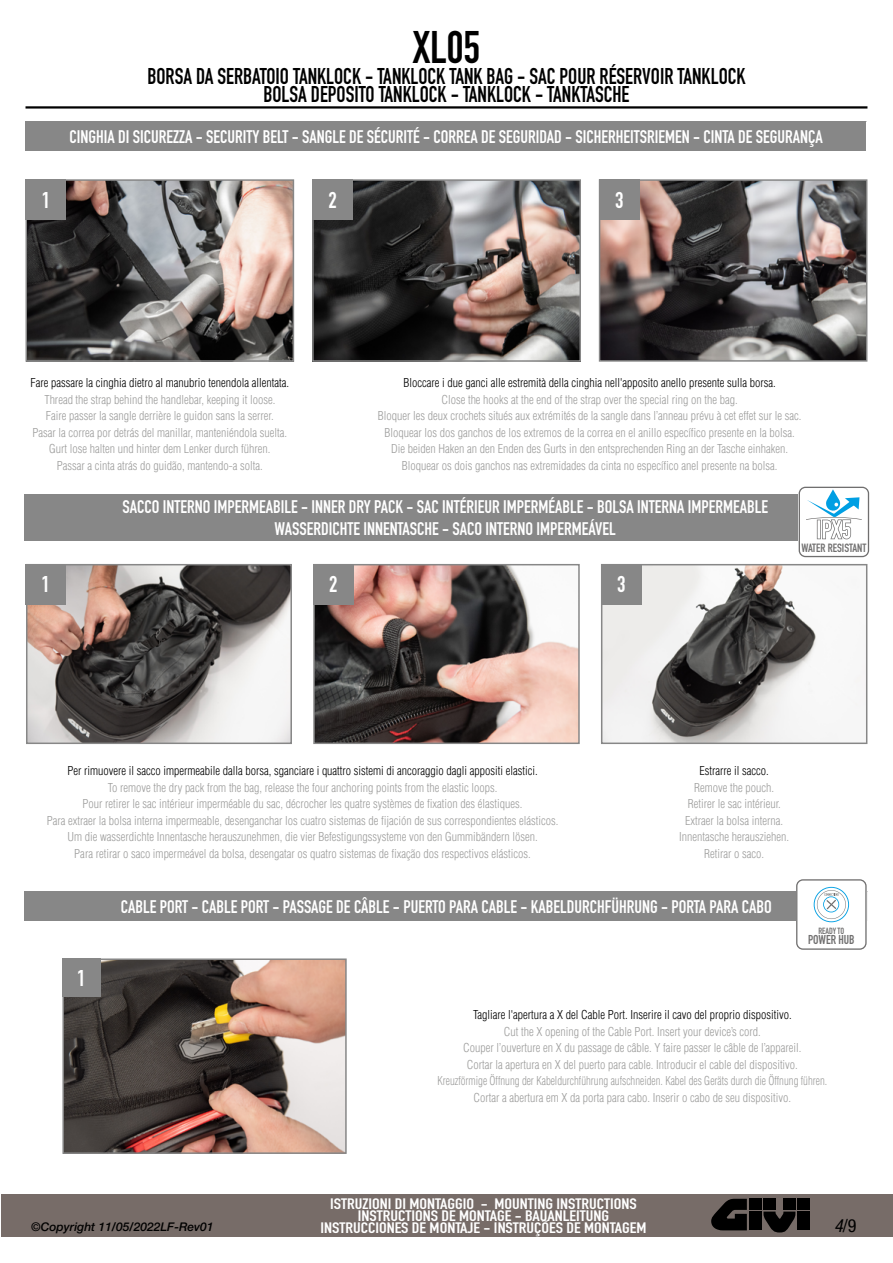
<style>
.page{position:relative;width:893px;height:1263px;background:#fff}
.page>*{position:absolute;margin:0;border:0;box-sizing:border-box;transform-origin:0 0}
.t1{font:45px "DIN Engschrift Std";color:#000}
.t2{font:22.5px/18px "DIN Engschrift Std";color:#000;text-align:center;scale:.95 1}
.t3{font:22.5px "DIN Engschrift Std";color:#fff}
.t4{font:18px/21.6px "DIN Engschrift Std";color:#fff;text-align:center}
.t5{font:condensed 18px "Helvetica Neue LT Std";color:#000}
.t6{font:15px/12px "DIN Engschrift Std";color:#fff;text-align:center;scale:1.2 1}
.t7{font:12.75px "DIN Engschrift Std";color:#706f6f}
.t8{font:300 condensed 12px/16.5px "Helvetica LT Std";color:#9d9d9c;text-align:center}
.t9{font:300 condensed 12px "Helvetica LT Std";color:#000}
.t10{font:italic 500 12px "Helvetica Neue LT Std";color:#000}
.t11{font:11.85px "DIN Engschrift Std";color:#706f6f}
.t12{font:8.85px "DIN Engschrift Std";color:#706f6f}
.s1{font-style:italic}
</style>
<div class="page">
<div style="left:26px;top:121px;width:841px;height:30px;background:#878787"></div>
<hr style="left:866px;top:121px;width:1px;height:30px;background:#fff">
<img style="left:315px;top:182px;width:263px;height:177px">
<div style="left:312px;top:179px;width:269px;height:183px;border:2px solid #878787"></div>
<div style="left:312px;top:179px;width:41px;height:41px;background:#878787"></div>
<img style="left:29px;top:182px;width:262px;height:177px">
<div style="left:26px;top:179px;width:268px;height:183px;border:2px solid #878787"></div>
<div style="left:26px;top:179px;width:40px;height:41px;background:#878787"></div>
<img style="left:602px;top:182px;width:262px;height:177px">
<div style="left:599px;top:179px;width:268px;height:183px;border:2px solid #878787"></div>
<div style="left:599px;top:179px;width:41px;height:41px;background:#878787"></div>
<div style="left:25px;top:494px;width:841px;height:47px;background:#878787"></div>
<svg style="left:799px;top:487px;width:70px;height:70px"></svg>
<img style="left:316px;top:567px;width:261px;height:174px">
<div style="left:313px;top:564px;width:267px;height:180px;border:2px solid #878787"></div>
<div style="left:313px;top:564px;width:41px;height:40px;background:#878787"></div>
<img style="left:29px;top:567px;width:260px;height:174px">
<div style="left:26px;top:564px;width:266px;height:180px;border:2px solid #878787"></div>
<div style="left:26px;top:564px;width:40px;height:40px;background:#878787"></div>
<img style="left:604px;top:567px;width:260px;height:174px">
<div style="left:601px;top:564px;width:266px;height:180px;border:2px solid #878787"></div>
<div style="left:601px;top:564px;width:40px;height:40px;background:#878787"></div>
<div style="left:25px;top:891px;width:843px;height:30px;background:#878787"></div>
<hr style="left:867px;top:891px;width:2px;height:30px;background:#fff">
<img style="left:65px;top:961px;width:279px;height:190px">
<div style="left:62px;top:958px;width:285px;height:196px;border:2px solid #878787"></div>
<div style="left:62px;top:958px;width:38px;height:38px;background:#878787"></div>
<svg style="left:796px;top:879px;width:71px;height:71px"></svg>
<div style="left:1px;top:1194px;width:891px;height:43px;background:#776c68"></div>
<hr style="left:26px;top:106px;width:841px;height:3px;background:#000">
<svg style="left:711px;top:1199px;width:36px;height:31px"></svg>
<div style="left:749px;top:1199px;width:12px;height:11px;background:#000"></div>
<div style="left:749px;top:1211px;width:12px;height:19px;background:#000"></div>
<div style="left:798px;top:1199px;width:12px;height:11px;background:#000"></div>
<div style="left:798px;top:1211px;width:12px;height:19px;background:#000"></div>
<div style="left:763px;top:1199px;width:13px;height:11px;background:#000"></div>
<div style="left:783px;top:1199px;width:12px;height:11px;background:#000"></div>
<svg style="left:763px;top:1211px;width:32px;height:21px"></svg>
<h1 class="t1" style="left:413px;top:21px;width:69px">XL05</h1>
<h2 class="t2" style="left:147px;top:67px;width:631px">BORSA DA SERBATOIO TANKLOCK - TANKLOCK TANK BAG - SAC POUR RÉSERVOIR TANKLOCK<br>BOLSA DEPOSITO TANKLOCK - TANKLOCK - TANKTASCHE</h2>
<h3 class="t4" style="left:69px;top:126px;width:755px">CINGHIA DI SICUREZZA - SECURITY BELT - SANGLE DE SÉCURITÉ - CORREA DE SEGURIDAD - SICHERHEITSRIEMEN - CINTA DE SEGURANÇA</h3>
<h2 class="t3" style="left:42px;top:187px;width:10px">1</h2>
<h2 class="t3" style="left:328px;top:187px;width:10px">2</h2>
<h2 class="t3" style="left:615px;top:187px;width:10px">3</h2>
<p class="t9" style="left:31px;top:375px;width:260px">Fare passare la cinghia dietro al manubrio tenendola allentata.</p>
<p class="t8" style="left:33px;top:391px;width:256px">Thread the strap behind the handlebar, keeping it loose.<br>Faire passer la sangle derrière le guidon sans la serrer.<br>Pasar la correa por detrás del manillar, manteniéndola suelta.<br>Gurt lose halten und hinter dem Lenker durch führen.<br>Passar a cinta atrás do guidão, mantendo-a solta.</p>
<p class="t9" style="left:403px;top:375px;width:374px">Bloccare i due ganci alle estremità della cinghia nell'apposito anello presente sulla borsa.</p>
<p class="t8" style="left:378px;top:391px;width:425px">Close the hooks at the end of the strap over the special ring on the bag.<br>Bloquer les deux crochets situés aux extrémités de la sangle dans l’anneau prévu à cet effet sur le sac.<br>Bloquear los dos ganchos de los extremos de la correa en el anillo específico presente en la bolsa.<br>Die beiden Haken an den Enden des Gurts in den entsprechenden Ring an der Tasche einhaken.<br>Bloquear os dois ganchos nas extremidades da cinta no específico anel presente na bolsa.</p>
<h3 class="t4" style="left:122px;top:496px;width:647px">SACCO INTERNO IMPERMEABILE - INNER DRY PACK - SAC INTÉRIEUR IMPERMÉABLE - BOLSA INTERNA IMPERMEABLE<br>WASSERDICHTE INNENTASCHE - SACO INTERNO IMPERMEÁVEL</h3>
<h2 class="t3" style="left:42px;top:571px;width:10px">1</h2>
<h2 class="t3" style="left:329px;top:571px;width:10px">2</h2>
<h2 class="t3" style="left:617px;top:571px;width:10px">3</h2>
<p class="t11" style="left:801px;top:540px;width:66px">WATER RESISTANT</p>
<p class="t9" style="left:67px;top:763px;width:472px">Per rimuovere il sacco impermeabile dalla borsa, sganciare i quattro sistemi di ancoraggio dagli appositi elastici.</p>
<p class="t8" style="left:47px;top:779px;width:513px">To remove the dry pack from the bag, release the four anchoring points from the elastic loops.<br>Pour retirer le sac intérieur imperméable du sac, décrocher les quatre systèmes de fixation des élastiques.<br>Para extraer la bolsa interna impermeable, desenganchar los cuatro sistemas de fijación de sus correspondientes elásticos.<br>Um die wasserdichte Innentasche herauszunehmen, die vier Befestigungssysteme von den Gummibändern lösen.<br>Para retirar o saco impermeável da bolsa, desengatar os quatro sistemas de fixação dos respectivos elásticos.</p>
<p class="t9" style="left:700px;top:763px;width:71px">Estrarre il sacco.</p>
<p class="t8" style="left:679px;top:779px;width:111px">Remove the pouch.<br>Retirer le sac intérieur.<br>Extraer la bolsa interna.<br>Innentasche herausziehen.<br>Retirar o saco.</p>
<h2 class="t3" style="left:77px;top:964px;width:10px">1</h2>
<h3 class="t4" style="left:121px;top:895px;width:653px">CABLE PORT - CABLE PORT - PASSAGE DE CÂBLE - PUERTO PARA CABLE - KABELDURCHFÜHRUNG - PORTA PARA CABO</h3>
<p class="t12" style="left:818px;top:925px;width:27px">READYTO</p>
<p class="t7" style="left:808px;top:932px;width:48px">POWER HUB</p>
<p class="t10" style="left:31px;top:1220px;width:184px">©Copyright 11/05/2022LF-Rev01</p>
<p class="t9" style="left:473px;top:1007px;width:320px">Tagliare l'apertura a X del Cable Port. Inserire il cavo del proprio dispositivo.</p>
<p class="t8" style="left:437px;top:1023px;width:391px">Cut the X opening of the Cable Port. Insert your device’s cord.<br>Couper l’ouverture en X du passage de câble. Y faire passer le câble de l’appareil.<br>Cortar la apertura en X del puerto para cable. Introducir el cable del dispositivo.<br>Kreuzförmige Öffnung der Kabeldurchführung aufschneiden. Kabel des Geräts durch die Öffnung führen.<br>Cortar a abertura em X da porta para cabo. Inserir o cabo de seu dispositivo.</p>
<p class="t6" style="left:320px;top:1197px;width:273px">ISTRUZIONI DI MONTAGGIO - MOUNTING INSTRUCTIONS<br>INSTRUCTIONS DE MONTAGE - BAUANLEITUNG<br>INSTRUCCIONES DE MONTAJE - INSTRUÇÕES DE MONTAGEM</p>
<h3 class="t5" style="left:834px;top:1215px;width:24px"><span class="s1">4</span>/9</h3>
</div>
